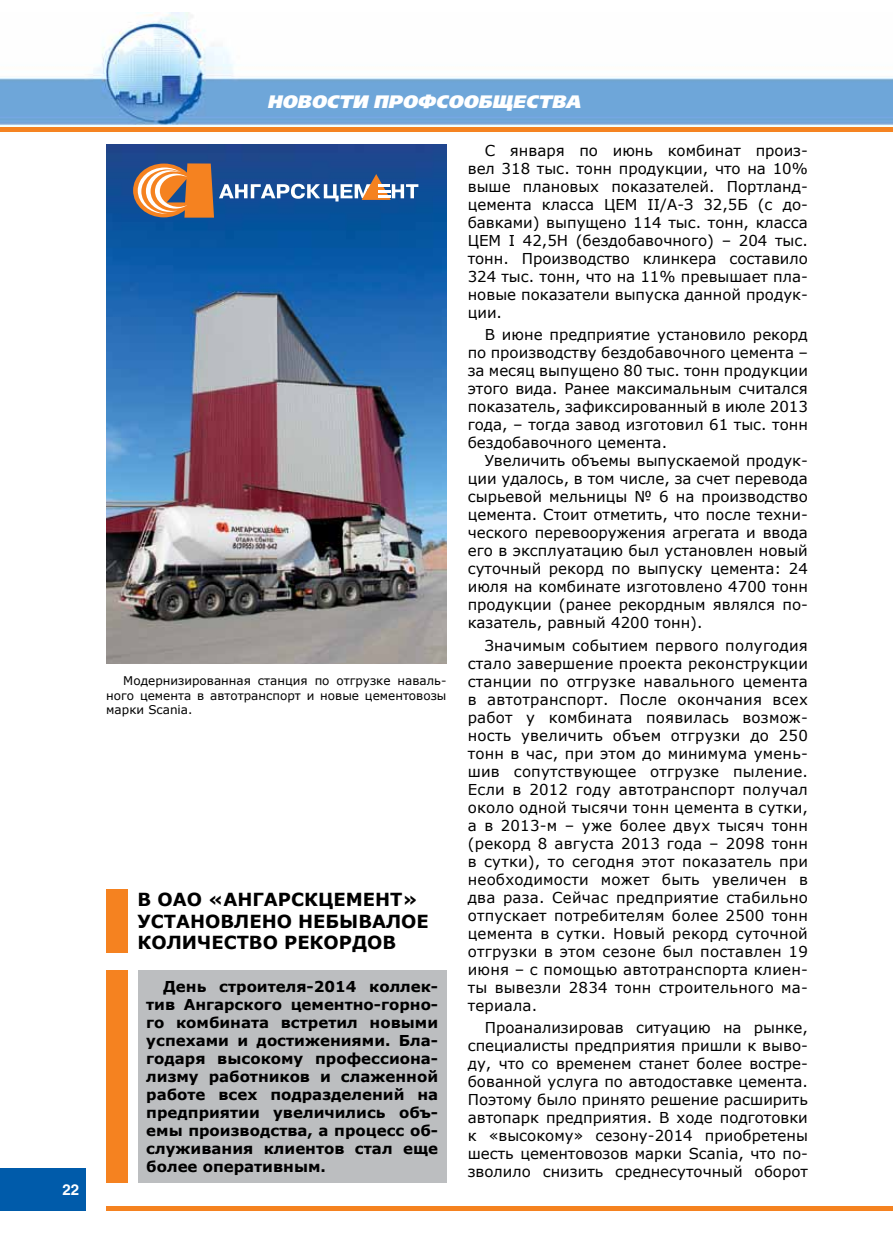
<style>
.page{position:relative;width:893px;height:1246px;background:#fff}
.page>*{position:absolute;margin:0;border:0;box-sizing:border-box;transform-origin:0 0}
.t1{font:700 18px/21.6px "Verdana";color:#000}
.t2{font:italic 18px "Free Set Black C";color:#fff}
.t3{font:15px/18px "Verdana";color:#000;text-align:justify}
.t4{font:700 15px/18px "Verdana";color:#000;text-align:justify}
.t5{font:700 15px "Helios";color:#fff}
.t6{font:12px/14.4px "Verdana";color:#000;text-align:justify}
</style>
<div class="page">
<img style="left:0;top:12px;width:893px;height:114px">
<div style="left:0;top:127px;width:893px;height:5px;background:#f58220"></div>
<div style="left:0;top:1168px;width:85px;height:42px;background:#005baa"></div>
<hr style="left:106px;top:1206px;width:787px;height:4px;background:#f58220">
<img style="left:106px;top:145px;width:340px;height:518px">
<div style="left:106px;top:889px;width:22px;height:63px;background:#f58220"></div>
<div style="left:106px;top:970px;width:22px;height:212px;background:#f58220"></div>
<div style="left:138px;top:970px;width:309px;height:212px;background:#bcbec0"></div>
<svg style="left:133px;top:163px;width:285px;height:55px;background:#5f6e89"></svg>
<p class="t5" style="left:63px;top:1180px;width:18px">22</p>
<p class="t2" style="left:267px;top:91px;width:315px">НОВОСТИ ПРОФСООБЩЕСТВА</p>
<p class="t6" style="left:106px;top:673px;width:342px;text-indent:17px">Модернизированная станция по отгрузке наваль&shy;ного цемента в автотранспорт и новые цементовозы марки Scania.</p>
<p class="t1" style="left:138px;top:888px;width:293px">В ОАО «АНГАРСКЦЕМЕНТ»<br>УСТАНОВЛЕНО НЕБЫВАЛОЕ<br>КОЛИЧЕСТВО РЕКОРДОВ</p>
<p class="t4" style="left:146px;top:977px;width:293px;text-indent:17px">День строителя-2014 коллек&shy;тив Ангарского цементно-горно&shy;го комбината встретил новыми успехами и достижениями. Бла&shy;годаря высокому профессиона&shy;лизму работников и слаженной работе всех подразделений на предприятии увеличились объ&shy;емы производства, а процесс об&shy;служивания клиентов стал еще более оперативным.</p>
<p class="t3" style="left:468px;top:141px;width:342px;text-indent:17px">С января по июнь комбинат произ&shy;вел 318 тыс. тонн продукции, что на 10% выше плановых показателей. Портланд&shy;цемента класса ЦЕМ II/А-З 32,5Б (с до&shy;бавками) выпущено 114 тыс. тонн, класса ЦЕМ I 42,5Н (бездобавочного) – 204 тыс. тонн. Производство клинкера составило 324 тыс. тонн, что на 11% превышает пла&shy;новые показатели выпуска данной продук&shy;ции.</p>
<p class="t3" style="left:468px;top:325px;width:342px;text-indent:17px">В июне предприятие установило рекорд по производству бездобавочного цемента – за месяц выпущено 80 тыс. тонн продукции этого вида. Ранее максимальным считался показатель, зафиксированный в июле 2013 года, – тогда завод изготовил 61 тыс. тонн бездобавочного цемента.</p>
<p class="t3" style="left:468px;top:451px;width:342px;text-indent:17px">Увеличить объемы выпускаемой продук&shy;ции удалось, в том числе, за счет перевода сырьевой мельницы № 6 на производство цемента. Стоит отметить, что после техни&shy;ческого перевооружения агрегата и ввода его в эксплуатацию был установлен новый суточный рекорд по выпуску цемента: 24 июля на комбинате изготовлено 4700 тонн продукции (ранее рекордным являлся по&shy;казатель, равный 4200 тонн).</p>
<p class="t3" style="left:468px;top:636px;width:342px;text-indent:17px">Значимым событием первого полугодия стало завершение проекта реконструкции станции по отгрузке навального цемента в автотранспорт. После окончания всех работ у комбината появилась возмож&shy;ность увеличить объем отгрузки до 250 тонн в час, при этом до минимума умень&shy;шив сопутствующее отгрузке пыление.<br>Если в 2012 году автотранспорт получал около одной тысячи тонн цемента в сутки, а в 2013-м – уже более двух тысяч тонн (рекорд 8 августа 2013 года – 2098 тонн в сутки), то сегодня этот показатель при необходимости может быть увеличен в два раза. Сейчас предприятие стабильно отпускает потребителям более 2500 тонн цемента в сутки. Новый рекорд суточной отгрузки в этом сезоне был поставлен 19 июня – с помощью автотранспорта клиен&shy;ты вывезли 2834 тонн строительного ма&shy;териала.</p>
<p class="t3" style="left:468px;top:1018px;width:342px;text-indent:17px">Проанализировав ситуацию на рынке, специалисты предприятия пришли к выво&shy;ду, что со временем станет более востре&shy;бованной услуга по автодоставке цемента.<br>Поэтому было принято решение расширить автопарк предприятия. В ходе подготовки к «высокому» сезону-2014 приобретены шесть цементовозов марки Scania, что по&shy;зволило снизить среднесуточный оборот</p>
</div>
